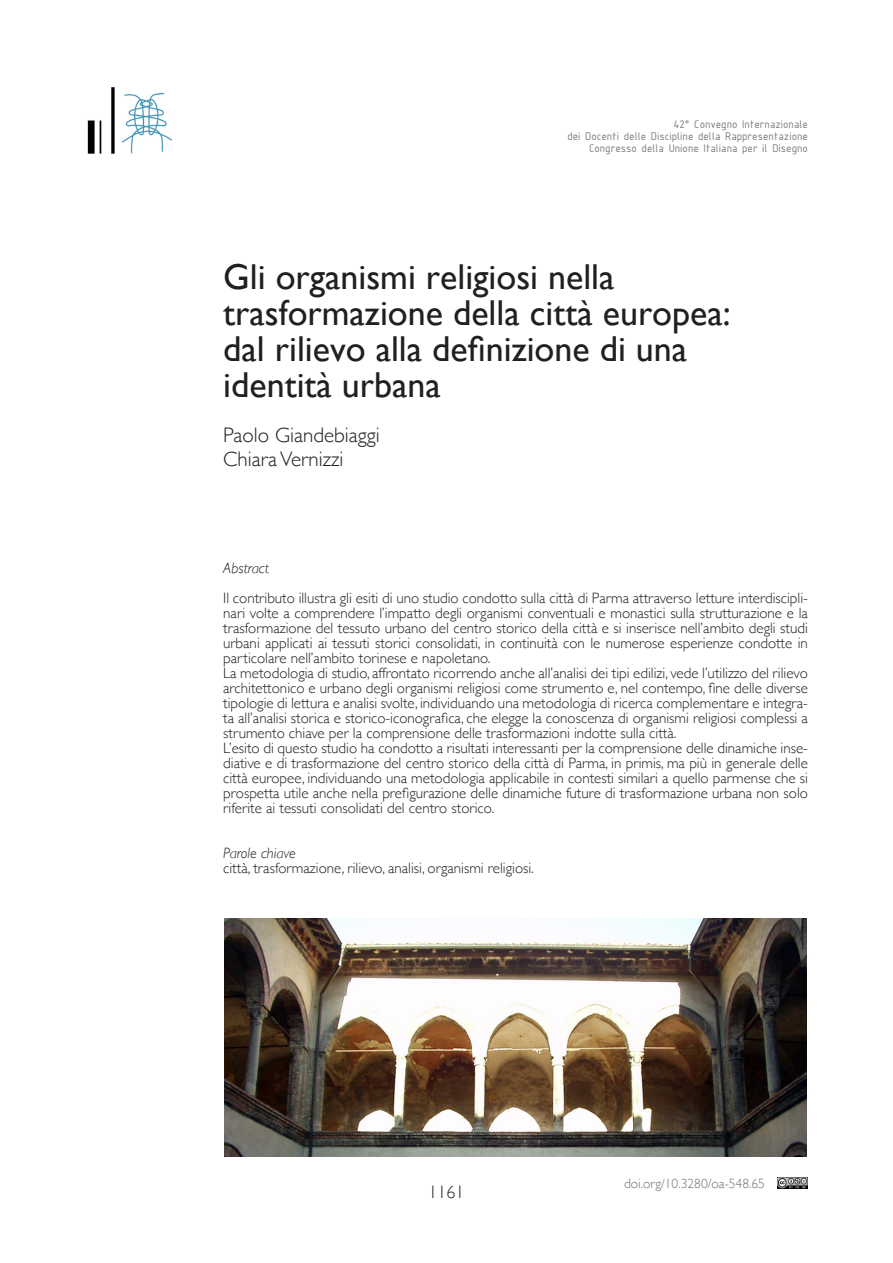
<style>
.page{position:relative;width:893px;height:1263px;background:#fff}
.page>*{position:absolute;margin:0;border:0;box-sizing:border-box;transform-origin:0 0}
.t1{font:36px/36px "Gill Sans";color:#231f20}
.t2{font:300 21px "Gill Sans";color:#231f20}
.t3{font:300 18px "Gill Sans";color:#231f20}
.t4{font:300 15px/15px "Gill Sans";color:#231f20;text-align:justify}
.t5{font:italic 300 15px "Gill Sans";color:#231f20}
.t6{font:300 13.5px "Gill Sans";color:#717275}
.t7{font:12px "ISOCPEUR";color:#7a7c7f}
</style>
<div class="page">
<img style="left:87px;top:87px;width:85px;height:67px">
<img style="left:778px;top:1178px;width:30px;height:10px">
<img style="left:225px;top:918px;width:582px;height:238px">
<p class="t7" style="left:673px;top:116px;width:136px">42° Convegno Internazionale</p>
<p class="t7" style="left:567px;top:128px;width:242px">dei Docenti delle Discipline della Rappresentazione</p>
<p class="t7" style="left:589px;top:140px;width:220px">Congresso della Unione Italiana per il Disegno</p>
<p class="t1" style="left:223px;top:258px;width:509px">Gli organismi religiosi nella trasformazione della città europea:</p>
<p class="t1" style="left:223px;top:330px;width:466px">dal rilievo alla definizione di una</p>
<p class="t1" style="left:223px;top:366px;width:219px">identità urbana</p>
<p class="t2" style="left:223px;top:418px;width:158px">Paolo Giandebiaggi</p>
<p class="t2" style="left:223px;top:442px;width:122px">Chiara Vernizzi</p>
<p class="t5" style="left:223px;top:559px;width:47px">Abstract</p>
<p class="t4" style="left:223px;top:590px;width:586px">Il contributo illustra gli esiti di uno studio condotto sulla città di Parma attraverso letture interdiscipli&shy;nari volte a comprendere l’impatto degli organismi conventuali e monastici sulla strutturazione e la trasformazione del tessuto urbano del centro storico della città e si inserisce nell’ambito degli studi urbani applicati ai tessuti storici consolidati, in continuità con le numerose esperienze condotte in particolare nell’ambito torinese e napoletano.</p>
<p class="t4" style="left:223px;top:665px;width:586px">La metodologia di studio, affrontato ricorrendo anche all’analisi dei tipi edilizi, vede l’utilizzo del rilievo architettonico e urbano degli organismi religiosi come strumento e, nel contempo, fine delle diverse tipologie di lettura e analisi svolte, individuando una metodologia di ricerca complementare e integra&shy;ta all’analisi storica e storico-iconografica, che elegge la conoscenza di organismi religiosi complessi a strumento chiave per la comprensione delle trasformazioni indotte sulla città.</p>
<p class="t4" style="left:223px;top:740px;width:586px">L’esito di questo studio ha condotto a risultati interessanti per la comprensione delle dinamiche inse&shy;diative e di trasformazione del centro storico della città di Parma, in primis, ma più in generale delle città europee, individuando una metodologia applicabile in contesti similari a quello parmense che si prospetta utile anche nella prefigurazione delle dinamiche future di trasformazione urbana non solo riferite ai tessuti consolidati del centro storico.</p>
<p class="t5" style="left:223px;top:844px;width:74px">Parole chiave</p>
<p class="t4" style="left:223px;top:860px;width:312px">città, trasformazione, rilievo, analisi, organismi religiosi.</p>
<p class="t3" style="left:428px;top:1178px;width:37px">1161</p>
<p class="t6" style="left:624px;top:1172px;width:142px">doi.org/10.3280/oa-548.65</p>
</div>
